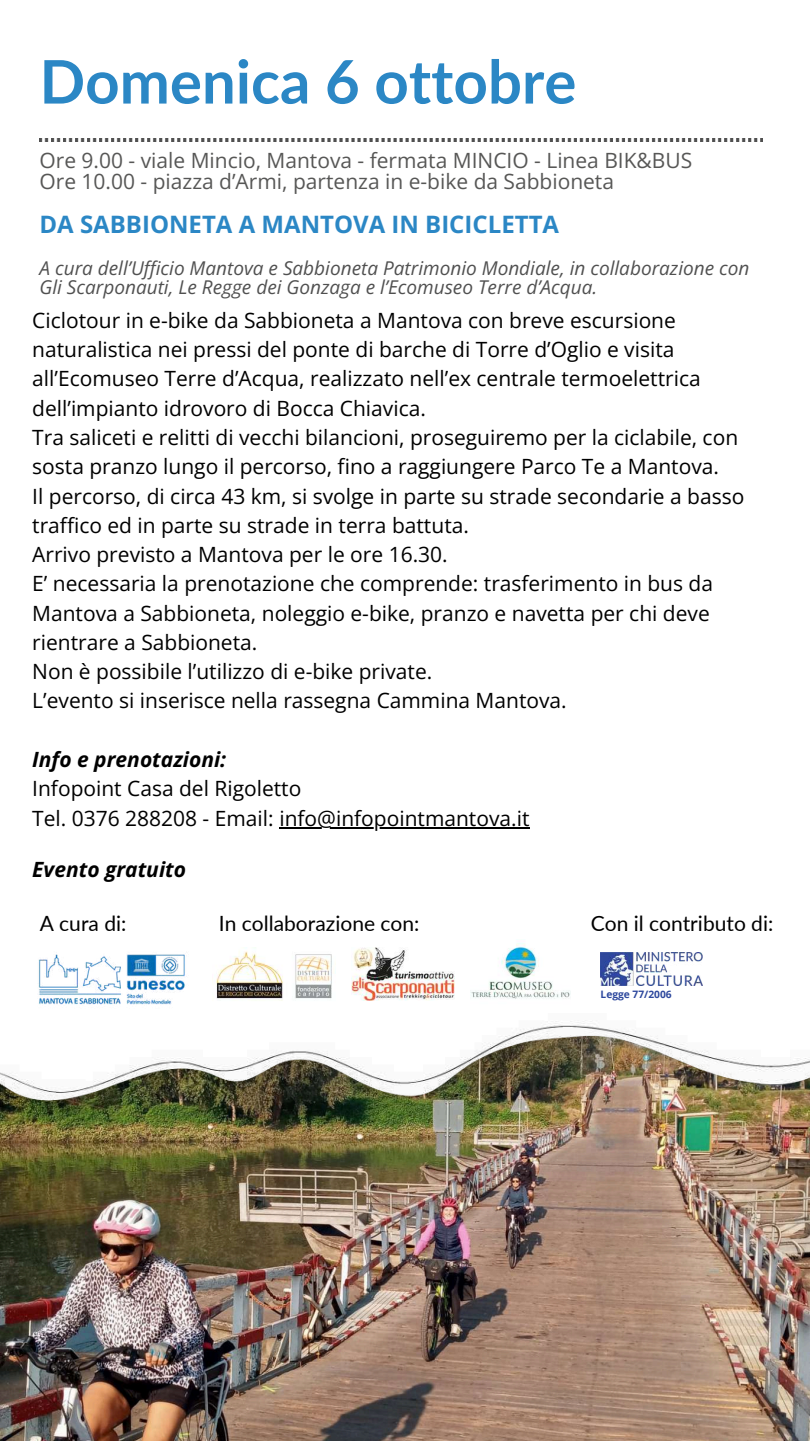
<style>
.page{position:relative;width:810px;height:1441px;background:#fff}
.page>*{position:absolute;margin:0;border:0;box-sizing:border-box;transform-origin:0 0}
.t1{font:700 60px "Lato";color:#2b87c5}
.t2{font:700 24px "Open Sans";color:#2b87c5}
.t3{font:21px/29.2px "Open Sans";color:#000}
.t4{font:21px/21px "Open Sans";color:#575756}
.t5{font:21px "Lato";color:#000}
.t6{font:italic 700 21px "Open Sans";color:#000}
.t7{font:italic 19px/18.8px "Open Sans";color:#505050}
.t8{font:700 10.2px "Open Sans";color:#2d489d}
</style>
<div class="page">
<img style="left:40px;top:139px;width:723px;height:3px">
<img style="left:38px;top:954px;width:147px;height:51px">
<img style="left:0;top:1221px;width:810px;height:219px">
<img style="left:0;top:1020px;width:810px;height:201px">
<hr style="left:279px;top:826px;width:251px;height:2px;background:#000">
<img style="left:216px;top:947px;width:116px;height:54px">
<img style="left:351px;top:947px;width:104px;height:53px">
<img style="left:471px;top:943px;width:100px;height:56px">
<img style="left:601px;top:952px;width:102px;height:33px">
<h1 class="t1" style="left:40px;top:44px;width:538px">Domenica 6 ottobre</h1>
<p class="t4" style="left:40px;top:149px;width:654px">Ore 9.00 - viale Mincio, Mantova - fermata MINCIO - Linea BIK&amp;BUS<br>Ore 10.00 - piazza d’Armi, partenza in e-bike da Sabbioneta</p>
<p class="t2" style="left:40px;top:207px;width:521px">DA SABBIONETA A MANTOVA IN BICICLETTA</p>
<p class="t7" style="left:40px;top:258px;width:711px">A cura dell’Ufficio Mantova e Sabbioneta Patrimonio Mondiale, in collaborazione con<br>Gli Scarponauti, Le Regge dei Gonzaga e l’Ecomuseo Terre d’Acqua.</p>
<p class="t3" style="left:32px;top:305px;width:714px">Ciclotour in e-bike da Sabbioneta a Mantova con breve escursione naturalistica nei pressi del ponte di barche di Torre d’Oglio e visita all’Ecomuseo Terre d’Acqua, realizzato nell’ex centrale termoelettrica dell’impianto idrovoro di Bocca Chiavica.<br>Tra saliceti e relitti di vecchi bilancioni, proseguiremo per la ciclabile, con sosta pranzo lungo il percorso, fino a raggiungere Parco Te a Mantova.<br>Il percorso, di circa 43 km, si svolge in parte su strade secondarie a basso traffico ed in parte su strade in terra battuta.<br>Arrivo previsto a Mantova per le ore 16.30.<br>E’ necessaria la prenotazione che comprende: trasferimento in bus da Mantova a Sabbioneta, noleggio e-bike, pranzo e navetta per chi deve rientrare a Sabbioneta.<br>Non è possibile l’utilizzo di e-bike private.<br>L’evento si inserisce nella rassegna Cammina Mantova.</p>
<p class="t6" style="left:32px;top:744px;width:196px">Info e prenotazioni:</p>
<p class="t3" style="left:32px;top:773px;width:499px">Infopoint Casa del Rigoletto<br>Tel. 0376 288208 - Email: info@infopointmantova.it</p>
<p class="t6" style="left:32px;top:854px;width:155px">Evento gratuito</p>
<p class="t5" style="left:40px;top:910px;width:88px">A cura di:</p>
<p class="t5" style="left:219px;top:910px;width:202px">In collaborazione con:</p>
<p class="t5" style="left:591px;top:910px;width:184px">Con il contributo di:</p>
<p class="t8" style="left:601px;top:986px;width:73px">Legge 77/2006</p>
</div>
